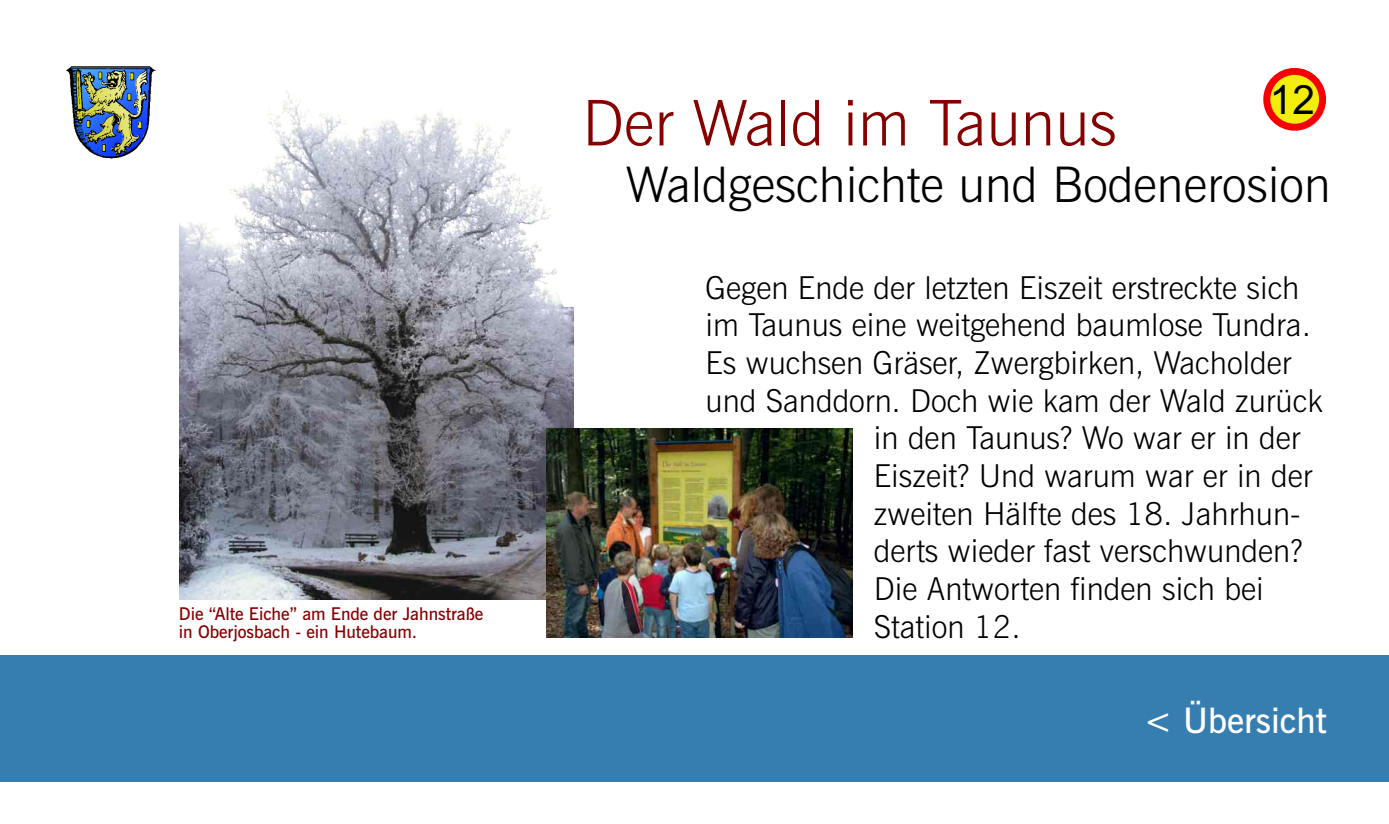
<style>
.page{position:relative;width:1389px;height:824px;background:#fff}
.page>*{position:absolute;margin:0;border:0;box-sizing:border-box;transform-origin:0 0}
.t1{font:300 63px "News Gothic BT";color:#870000}
.t2{font:300 49px "News Gothic BT";color:#000}
.t3{font:40.43px "Arial";color:#000}
.t4{font:600 35px "News Gothic BT";color:#fff}
.t5{font:300 31.5px "News Gothic BT";color:#000}
.t6{font:600 17.5px/17.8px "News Gothic BT";color:#870000}
</style>
<div class="page">
<div style="left:0;top:655px;width:1389px;height:126px;background:#367db0"></div>
<svg style="left:1263px;top:68px;width:63px;height:63px;background:#f4910a"></svg>
<img style="left:180px;top:90px;width:394px;height:509px">
<div style="left:152px;top:192px;width:67px;height:30px;background:#fff"></div>
<svg style="left:550px;top:205px;width:24px;height:105px"></svg>
<img style="left:547px;top:428px;width:306px;height:209px">
<img style="left:66px;top:66px;width:90px;height:92px">
<p class="t6" style="left:179px;top:606px;width:306px">Die “Alte Eiche” am Ende der Jahnstraße in Oberjosbach - ein Hutebaum.</p>
<p class="t3" style="left:1270px;top:84px;width:46px">12</p>
<h1 class="t1" style="left:582px;top:97px;width:536px">Der Wald im Taunus</h1>
<h2 class="t2" style="left:626px;top:164px;width:707px">Waldgeschichte und Bodenerosion</h2>
<p class="t5" style="left:705px;top:275px;width:596px">Gegen Ende der letzten Eiszeit erstreckte sich</p>
<p class="t5" style="left:705px;top:312px;width:607px">im Taunus eine weitgehend baumlose Tundra.</p>
<p class="t5" style="left:705px;top:350px;width:588px">Es wuchsen Gräser, Zwergbirken, Wacholder</p>
<p class="t5" style="left:705px;top:387px;width:619px">und Sanddorn. Doch wie kam der Wald zurück</p>
<p class="t5" style="left:874px;top:425px;width:428px">in den Taunus? Wo war er in der</p>
<p class="t5" style="left:874px;top:463px;width:440px">Eiszeit? Und warum war er in der</p>
<p class="t5" style="left:874px;top:500px;width:428px">zweiten Hälfte des 18. Jahrhun-</p>
<p class="t5" style="left:874px;top:538px;width:430px">derts wieder fast verschwunden?</p>
<p class="t5" style="left:874px;top:576px;width:391px">Die Antworten finden sich bei</p>
<p class="t5" style="left:874px;top:613px;width:148px">Station 12.</p>
<p class="t4" style="left:1143px;top:705px;width:185px">&lt; Übersicht</p>
</div>
